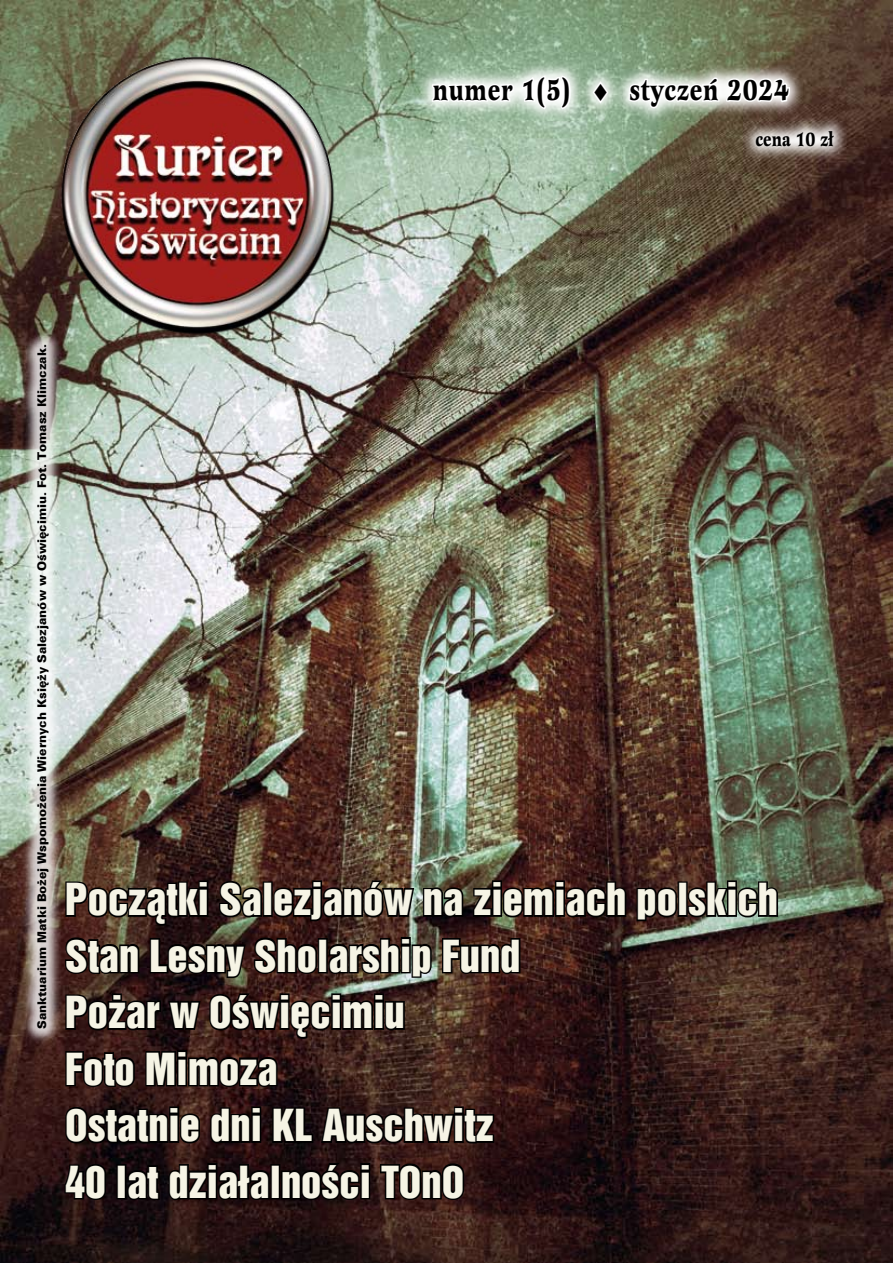
<style>
.page{position:relative;width:893px;height:1263px;background:#fff}
.page>*{position:absolute;margin:0;border:0;box-sizing:border-box;transform-origin:0 0}
.t1{font:40.5px/56.6px "Switzerland Inserat";color:#f6f4e5}
.t2{font:27px "EFN Noc Czarna";letter-spacing:.025em;color:#000}
.t3{font:18px "EFN Noc Czarna";color:#000}
.t4{font:12px "USA Black";color:#000}
</style>
<div class="page">
<img style="left:0;top:0;width:893px;height:1263px">
<img style="left:54px;top:54px;width:286px;height:283px">
<svg style="left:414px;top:58px;width:389px;height:64px;background:#8ea287"></svg>
<svg style="left:430px;top:73px;width:142px;height:40px"></svg>
<svg style="left:591px;top:79px;width:19px;height:26px"></svg>
<svg style="left:627px;top:75px;width:165px;height:35px"></svg>
<svg style="left:635px;top:885px;width:44px;height:38px;background:#231210"></svg>
<div style="left:678px;top:881px;width:10px;height:36px;border:3px solid #000"></div>
<svg style="left:686px;top:879px;width:93px;height:40px;background:#34362d"></svg>
<svg style="left:63px;top:871px;width:565px;height:220px;background:#311d18"></svg>
<svg style="left:63px;top:1097px;width:433px;height:105px;background:#1d0d0d"></svg>
<div style="left:20px;top:331px;width:43px;height:715px;background:#fff;opacity:.8"></div>
<svg style="left:738px;top:114px;width:110px;height:46px;background:#8e8076"></svg>
<p class="t2" style="left:433px;top:72px;width:358px">numer 1(5) ▼ styczeń 2024</p>
<p class="t3" style="left:755px;top:128px;width:80px">cena 10 zł</p>
<p class="t4" style="left:35px;top:1029px;width:686px;rotate:-90deg">Sanktuarium Matki Bożej Wspomożenia Wiernych Księży Salezjanów w Oświęcimiu. Fot. Tomasz Klimczak.</p>
<p class="t1" style="left:65px;top:871px;width:714px">Początki Salezjanów na ziemiach polskich<br>Stan Lesny Sholarship Fund<br>Pożar w Oświęcimiu<br>Foto Mimoza<br>Ostatnie dni KL Auschwitz<br>40 lat działalności TOnO</p>
</div>
